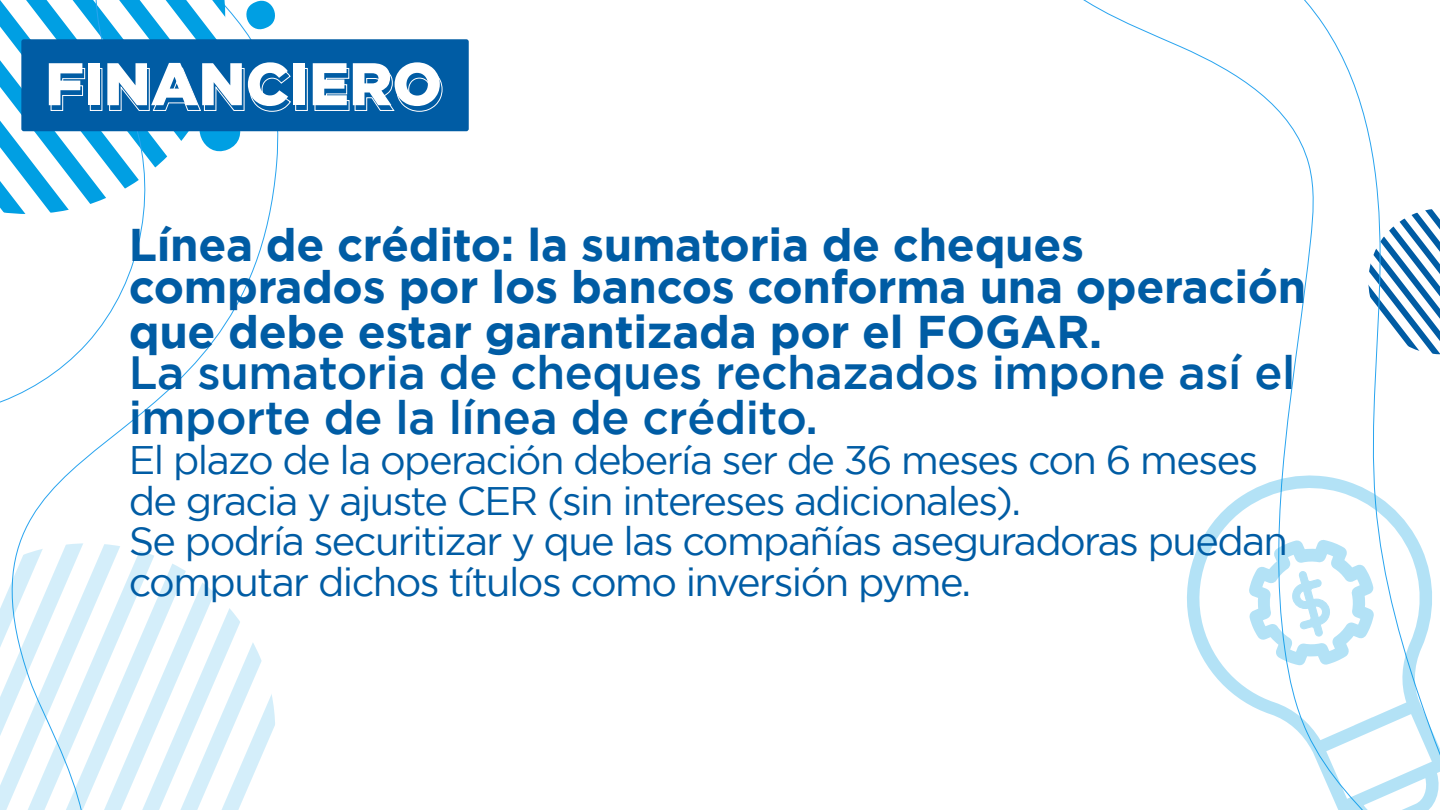
<style>
.page{position:relative;width:1440px;height:810px;background:#fff}
.page>*{position:absolute;margin:0;border:0;box-sizing:border-box;transform-origin:0 0}
.t1{font:900 60px "Gotham";color:#fff}
.t2{font:500 46.5px/45px "Gotham";letter-spacing:-.01em;color:#005ca4}
.t3{font:700 45.75px/41.2px "Gotham";letter-spacing:-.005em;color:#005ca4}
.t4{font:39.75px/40.5px "Gotham";letter-spacing:-.04em;color:#005ca4}
</style>
<div class="page">
<svg style="left:1394px;top:209px;width:46px;height:146px"></svg>
<svg style="left:0;top:517px;width:275px;height:293px"></svg>
<svg style="left:0;top:214px;width:161px;height:221px"></svg>
<svg style="left:1083px;top:0;width:311px;height:476px"></svg>
<svg style="left:1187px;top:476px;width:253px;height:334px"></svg>
<svg style="left:1249px;top:539px;width:125px;height:127px"></svg>
<div style="left:21px;top:39px;width:448px;height:92px;background:#005ca4;border-radius:2px"></div>
<svg style="left:0;top:0;width:299px;height:214px"></svg>
<div style="left:295px;top:68px;width:13px;height:43px;border:1px solid #fff"></div>
<svg style="left:315px;top:68px;width:34px;height:43px"></svg>
<svg style="left:355px;top:67px;width:87px;height:45px"></svg>
<h1 class="t1" style="left:45px;top:43px;width:399px">FINANCIERO</h1>
<p class="t3" style="left:129px;top:224px;width:1179px">Línea de crédito: la sumatoria de cheques comprados por los bancos conforma una operación</p>
<p class="t3" style="left:129px;top:311px;width:975px">que debe estar garantizada por el FOGAR.</p>
<p class="t2" style="left:129px;top:349px;width:1168px">La sumatoria de cheques rechazados impone así el importe de la línea de crédito.</p>
<p class="t4" style="left:129px;top:439px;width:1161px">El plazo de la operación debería ser de 36 meses con 6 meses de gracia y ajuste CER (sin intereses adicionales).<br>Se podría securitizar y que las compañías aseguradoras puedan computar dichos títulos como inversión pyme.</p>
</div>
